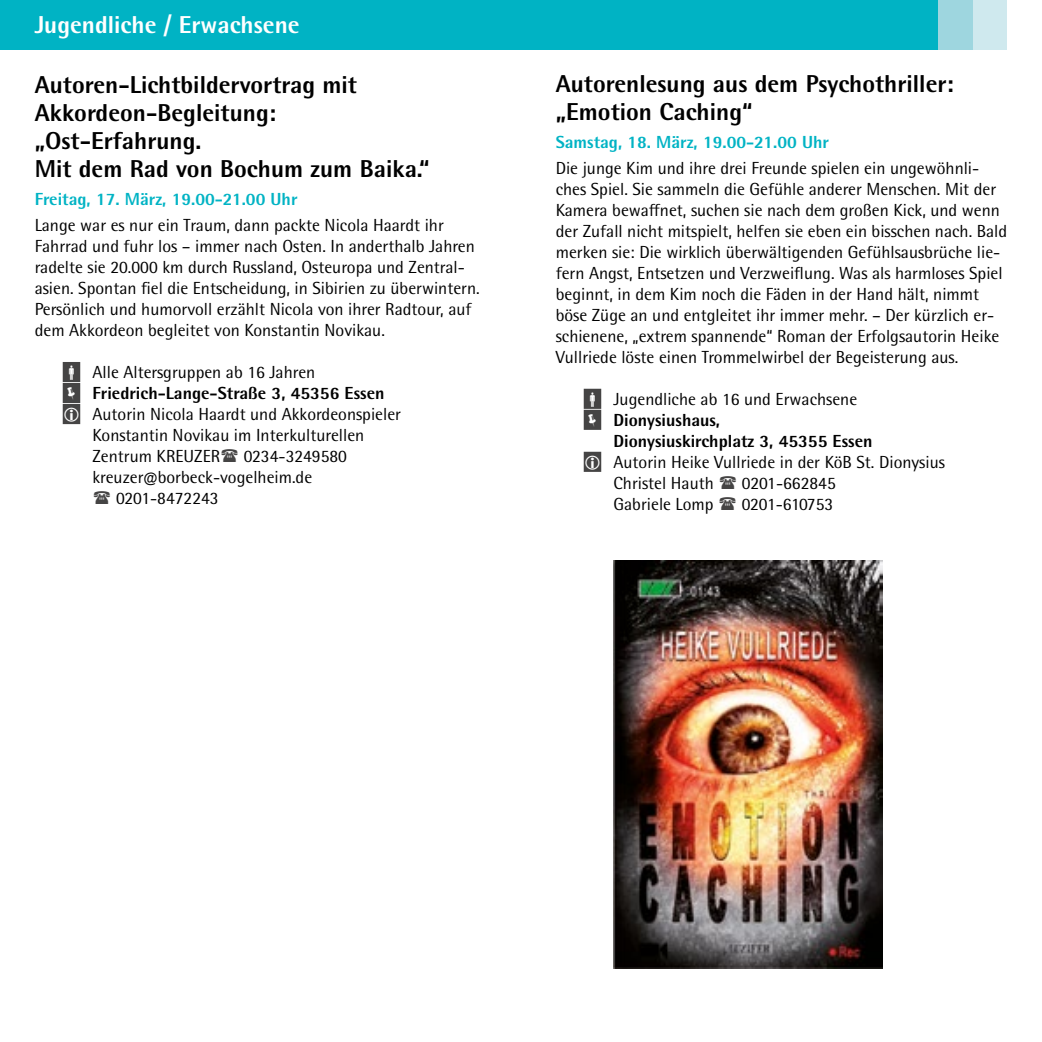
<style>
.page{position:relative;width:1042px;height:1042px;background:#fff}
.page>*{position:absolute;margin:0;border:0;box-sizing:border-box;transform-origin:0 0}
.t1{font:800 24.5px/28px "Rotis Semi Sans Pro";color:#000}
.t2{font:800 24.5px "Rotis Semi Sans Pro";color:#fff}
.t3{font:17.5px/21px "Rotis Semi Sans Pro";color:#000}
.t4{font:800 17.5px/21px "Rotis Semi Sans Pro";color:#000}
.t5{font:800 17.5px "Rotis Semi Sans Pro";color:#00b3c4}
.t6{font:17.5px "Rotis Semi Sans Pro";letter-spacing:-.03em;color:#000}
</style>
<div class="page">
<div style="left:584px;top:389px;width:17px;height:20px;background:#454444"></div>
<div style="left:584px;top:410px;width:17px;height:20px;background:#454444"></div>
<div style="left:584px;top:452px;width:17px;height:20px;background:#454444"></div>
<div style="left:63px;top:362px;width:17px;height:20px;background:#454444"></div>
<div style="left:63px;top:383px;width:17px;height:20px;background:#454444"></div>
<div style="left:63px;top:404px;width:17px;height:20px;background:#454444"></div>
<div style="left:0;top:0;width:955px;height:50px;background:#00b3c4"></div>
<div style="left:972px;top:0;width:35px;height:50px;background:#cfe9ee"></div>
<div style="left:938px;top:0;width:34px;height:50px;background:#9ed6df"></div>
<img style="left:613px;top:561px;width:269px;height:407px">
<h1 class="t2" style="left:35px;top:9px;width:266px">Jugendliche / Erwachsene</h1>
<h1 class="t1" style="left:35px;top:70px;width:396px">Autoren-Lichtbildervortrag mit<br>Akkordeon-Begleitung: „Ost-Erfahrung.<br>Mit dem Rad von Bochum zum Baika.“</h1>
<p class="t5" style="left:35px;top:188px;width:264px">Freitag, 17. März, 19.00-21.00 Uhr</p>
<p class="t3" style="left:35px;top:215px;width:446px">Lange war es nur ein Traum, dann packte Nicola Haardt ihr Fahrrad und fuhr los – immer nach Osten. In anderthalb Jahren radelte sie 20.000 km durch Russland, Osteuropa und Zentral&shy;asien. Spontan fiel die Entscheidung, in Sibirien zu überwintern.<br>Persönlich und humorvoll erzählt Nicola von ihrer Radtour, auf dem Akkordeon begleitet von Konstantin Novikau.</p>
<p class="t3" style="left:92px;top:362px;width:224px">Alle Altersgruppen ab 16 Jahren</p>
<p class="t4" style="left:92px;top:382px;width:293px">Friedrich-Lange-Straße 3, 45356 Essen</p>
<p class="t3" style="left:92px;top:404px;width:310px">Autorin Nicola Haardt und Akkordeonspieler<br>Konstantin Novikau im Interkulturellen<br>Zentrum KREUZER</p>
<p class="t3" style="left:244px;top:446px;width:105px">0234-3249580</p>
<p class="t3" style="left:92px;top:467px;width:221px">kreuzer@borbeck-vogelheim.de</p>
<p class="t3" style="left:116px;top:488px;width:104px">0201-8472243</p>
<h1 class="t1" style="left:556px;top:69px;width:400px">Autorenlesung aus dem Psychothriller: „Emotion Caching“</h1>
<p class="t5" style="left:556px;top:131px;width:275px">Samstag, 18. März, 19.00-21.00 Uhr</p>
<p class="t3" style="left:556px;top:157px;width:453px">Die junge Kim und ihre drei Freunde spielen ein ungewöhnli&shy;ches Spiel. Sie sammeln die Gefühle anderer Menschen. Mit der Kamera bewaffnet, suchen sie nach dem großen Kick, und wenn der Zufall nicht mitspielt, helfen sie eben ein bisschen nach. Bald merken sie: Die wirklich überwältigenden Gefühlsausbrüche lie&shy;fern Angst, Entsetzen und Verzweiflung. Was als harmloses Spiel beginnt, in dem Kim noch die Fäden in der Hand hält, nimmt böse Züge an und entgleitet ihr immer mehr. – Der kürzlich er&shy;schienene, „extrem spannende“ Roman der Erfolgsautorin Heike Vullriede löste einen Trommelwirbel der Begeisterung aus.</p>
<p class="t3" style="left:613px;top:388px;width:245px">Jugendliche ab 16 und Erwachsene</p>
<p class="t4" style="left:613px;top:409px;width:260px">Dionysiushaus,<br>Dionysiuskirchplatz 3, 45355 Essen</p>
<p class="t3" style="left:613px;top:451px;width:333px">Autorin Heike Vullriede in der KöB St. Dionysius<br>Christel Hauth</p>
<p class="t3" style="left:742px;top:472px;width:95px">0201-662845</p>
<p class="t3" style="left:613px;top:493px;width:102px">Gabriele Lomp</p>
<p class="t6" style="left:741px;top:494px;width:93px">0201-610753</p>
</div>
